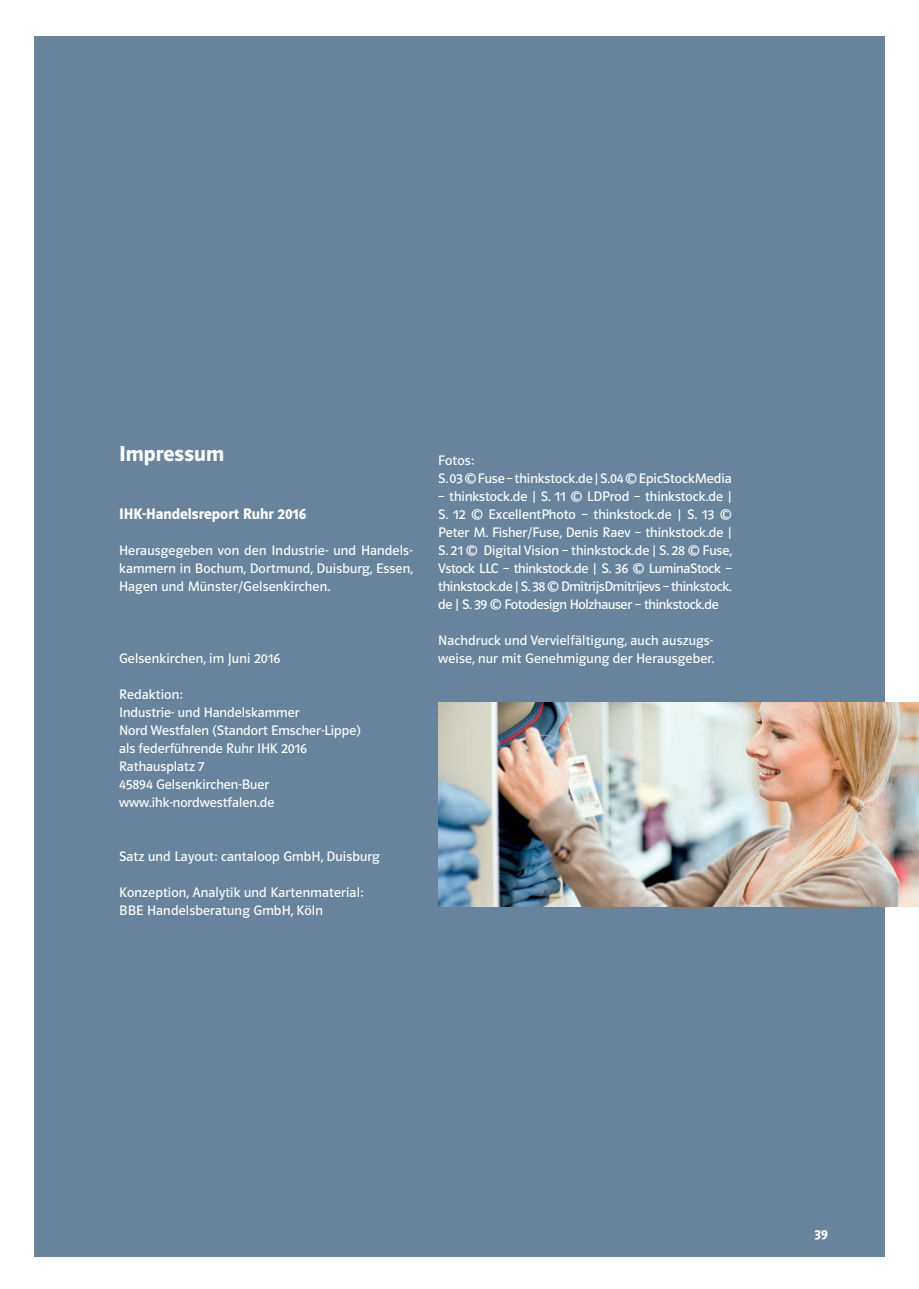
<style>
.page{position:relative;width:919px;height:1289px;background:#fff}
.page>*{position:absolute;margin:0;border:0;box-sizing:border-box;transform-origin:0 0}
.t1{font:22.5px "Polo 11 K Hfett";color:#fff}
.t2{font:15.75px "Polo 11 K Hfett";color:#fff}
.t3{font:14.25px/18px "Polo 11 K Buch";letter-spacing:.01em;color:#fff}
.t4{font:14.25px "Polo 11 K Hfett";color:#fff}
</style>
<div class="page">
<div style="left:35px;top:37px;width:849px;height:1219px;background:#68849c"></div>
<img style="left:438px;top:702px;width:480px;height:204px">
<h1 class="t1" style="left:119px;top:442px;width:107px">Impressum</h1>
<p class="t2" style="left:119px;top:505px;width:189px">IHK-Handelsreport Ruhr 2016</p>
<p class="t3" style="left:119px;top:541px;width:295px;text-align:justify">Herausgegeben von den Industrie- und Handels&shy;kammern in Bochum, Dortmund, Duisburg, Essen, Hagen und Münster/Gelsenkirchen.</p>
<p class="t3" style="left:119px;top:649px;width:163px">Gelsenkirchen, im Juni 2016</p>
<p class="t3" style="left:119px;top:685px;width:243px">Redaktion:<br>Industrie- und Handelskammer<br>Nord Westfalen (Standort Emscher-Lippe) als federführende Ruhr IHK 2016<br>Rathausplatz 7<br>45894 Gelsenkirchen-Buer www.ihk-nordwestfalen.de</p>
<p class="t3" style="left:119px;top:847px;width:262px">Satz und Layout: cantaloop GmbH, Duisburg</p>
<p class="t3" style="left:119px;top:883px;width:246px">Konzeption, Analytik und Kartenmaterial:<br>BBE Handelsberatung GmbH, Köln</p>
<p class="t3" style="left:438px;top:451px;width:295px">Fotos:<br>S. 03 © Fuse – thinkstock.de | S.04 © EpicStockMedia</p>
<p class="t3" style="left:438px;top:487px;width:295px;text-align:justify">– thinkstock.de | S. 11 © LDProd – thinkstock.de | S. 12 © ExcellentPhoto – thinkstock.de | S. 13 © Peter M. Fisher/Fuse, Denis Raev – thinkstock.de | S. 21 © Digital Vision – thinkstock.de | S. 28 © Fuse, Vstock LLC – thinkstock.de | S. 36 © LuminaStock – thinkstock.de | S. 38 © DmitrijsDmitrijevs – thinkstock. de | S. 39 © Fotodesign Holzhauser – thinkstock.de</p>
<p class="t3" style="left:438px;top:631px;width:277px">Nachdruck und Vervielfältigung, auch auszugs&shy;weise, nur mit Genehmigung der Herausgeber.</p>
<p class="t4" style="left:814px;top:1226px;width:15px">39</p>
</div>
